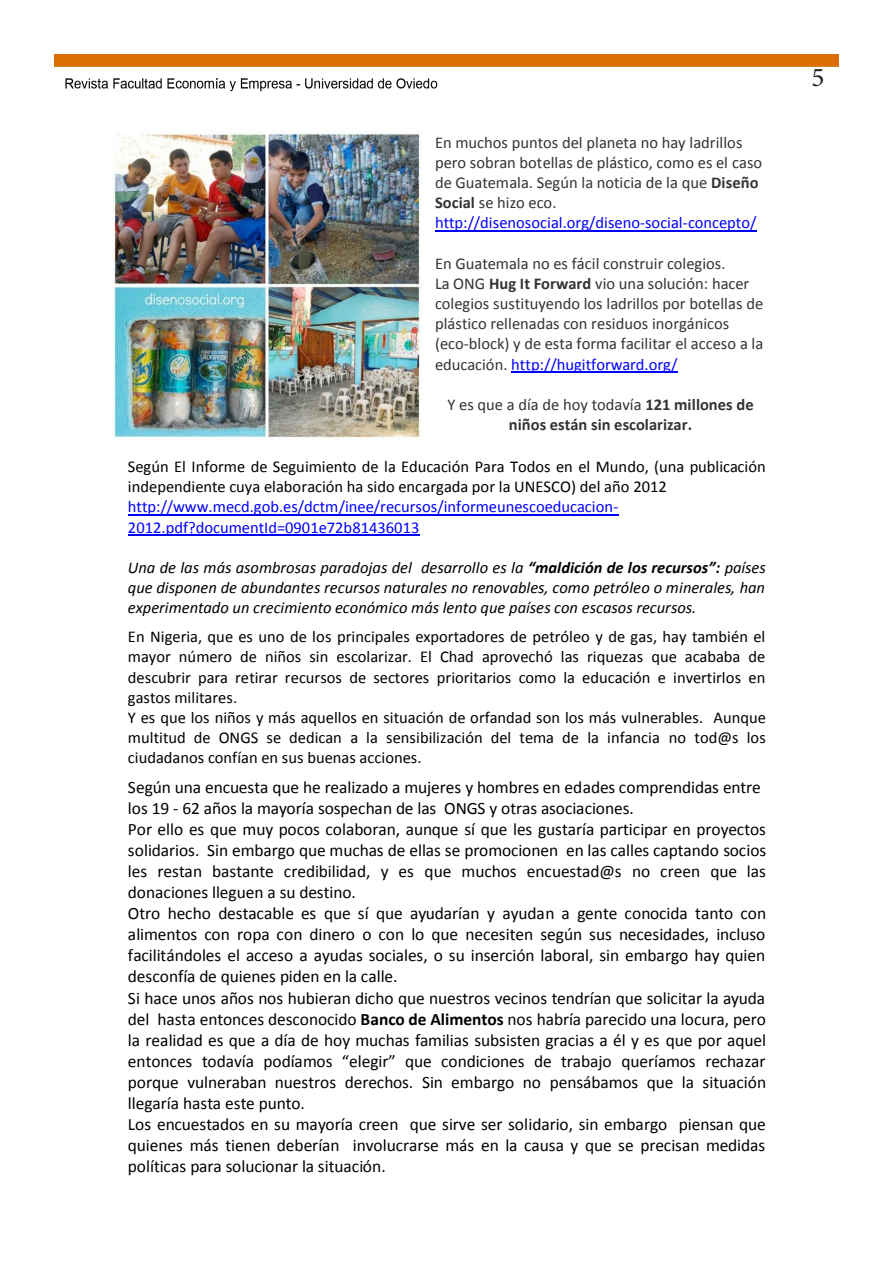
<style>
.page{position:relative;width:893px;height:1263px;background:#fff}
.page>*{position:absolute;margin:0;border:0;box-sizing:border-box;transform-origin:0 0}
.t1{font:27px "Minion Pro";color:#231f20}
.t2{font:17.4px/21px "Calibri";letter-spacing:-.005em;color:#000}
.t3{font:16.5px/20.1px "Calibri";color:#000}
.t4{font:16.5px/20.1px "Calibri";color:#333}
.t5{font:italic 16.5px/20.2px "Calibri";color:#000;text-align:justify}
.t6{font:16.5px/20.1px "Calibri";color:#00f}
.t7{font:700 16.5px/20.1px "Calibri";color:#333;text-align:center}
.s1{font-weight:700}
.s2{color:#00f}
.s3{font-weight:400}
</style>
<div class="page">
<img style="left:54px;top:54px;width:785px;height:38px">
<img style="left:113px;top:133px;width:308px;height:306px">
<hr style="left:435px;top:230px;width:321px;height:1px;background:#00f">
<hr style="left:511px;top:371px;width:167px;height:2px;background:#00f">
<hr style="left:128px;top:514px;width:491px;height:1px;background:#00f">
<hr style="left:128px;top:534px;width:291px;height:1px;background:#00f">
<p class="t4" style="left:435px;top:131px;width:329px">En muchos puntos del planeta no hay ladrillos pero sobran botellas de plástico, como es el caso de Guatemala. Según la noticia de la que <span class="s1">Diseño Social</span> se hizo eco. <span class="s2">http://disenosocial.org/diseno-social-concepto/</span></p>
<p class="t4" style="left:435px;top:252px;width:330px">En Guatemala no es fácil construir colegios.<br>La ONG <span class="s1">Hug It Forward</span> vio una solución: hacer colegios sustituyendo los ladrillos por botellas de plástico rellenadas con residuos inorgánicos (eco-block) y de esta forma facilitar el acceso a la educación. <span class="s2">http://hugitforward.org/</span></p>
<p class="t7" style="left:448px;top:393px;width:308px"><span class="s3">Y es que a día de hoy todavía</span> 121 millones de niños están sin escolarizar.</p>
<p class="t3" style="left:128px;top:456px;width:639px">Según El Informe de Seguimiento de la Educación Para Todos en el Mundo, (una publicación independiente cuya elaboración ha sido encargada por la UNESCO) del año 2012</p>
<p class="t6" style="left:128px;top:496px;width:492px">http://www.mecd.gob.es/dctm/inee/recursos/informeunescoeducacion-<br>2012.pdf?documentId=0901e72b81436013</p>
<p class="t5" style="left:128px;top:556px;width:639px">Una de las más asombrosas paradojas del desarrollo es la <span class="s1">“maldición de los recursos”:</span> países que disponen de abundantes recursos naturales no renovables, como petróleo o minerales, han experimentado un crecimiento económico más lento que países con escasos recursos.</p>
<p class="t3" style="left:128px;top:626px;width:640px">En Nigeria, que es uno de los principales exportadores de petróleo y de gas, hay también el mayor número de niños sin escolarizar. El Chad aprovechó las riquezas que acababa de descubrir para retirar recursos de sectores prioritarios como la educación e invertirlos en gastos militares.<br>Y es que los niños y más aquellos en situación de orfandad son los más vulnerables. Aunque multitud de ONGS se dedican a la sensibilización del tema de la infancia no tod@s los ciudadanos confían en sus buenas acciones.</p>
<p class="t2" style="left:128px;top:776px;width:640px">Según una encuesta que he realizado a mujeres y hombres en edades comprendidas entre los 19 - 62 años la mayoría sospechan de las ONGS y otras asociaciones.<br>Por ello es que muy pocos colaboran, aunque sí que les gustaría participar en proyectos solidarios. Sin embargo que muchas de ellas se promocionen en las calles captando socios les restan bastante credibilidad, y es que muchos encuestad@s no creen que las donaciones lleguen a su destino.<br>Otro hecho destacable es que sí que ayudarían y ayudan a gente conocida tanto con alimentos con ropa con dinero o con lo que necesiten según sus necesidades, incluso facilitándoles el acceso a ayudas sociales, o su inserción laboral, sin embargo hay quien desconfía de quienes piden en la calle.<br>Si hace unos años nos hubieran dicho que nuestros vecinos tendrían que solicitar la ayuda del hasta entonces desconocido <span class="s1">Banco de Alimentos</span> nos habría parecido una locura, pero la realidad es que a día de hoy muchas familias subsisten gracias a él y es que por aquel entonces todavía podíamos “elegir” que condiciones de trabajo queríamos rechazar porque vulneraban nuestros derechos. Sin embargo no pensábamos que la situación llegaría hasta este punto.<br>Los encuestados en su mayoría creen que sirve ser solidario, sin embargo piensan que quienes más tienen deberían involucrarse más en la causa y que se precisan medidas políticas para solucionar la situación.</p>
<h1 class="t1" style="left:811px;top:59px;width:14px">5</h1>
</div>
